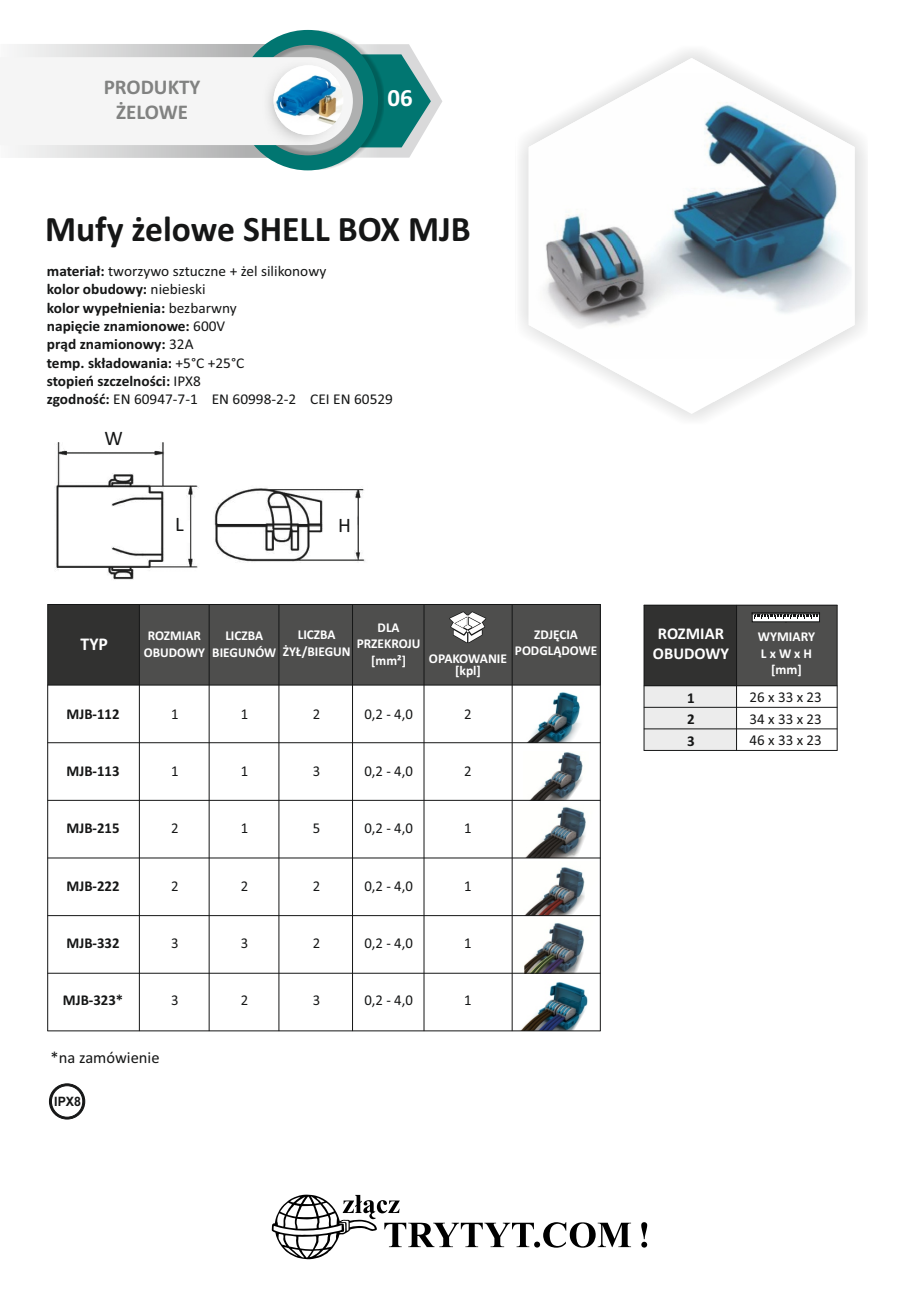
<style>
.page{position:relative;width:919px;height:1289px;background:#fff}
.page>*{position:absolute;margin:0;border:0;box-sizing:border-box;transform-origin:0 0}
.t1{font:700 36px "Calibri";color:#151616}
.t2{font:700 24.9px "Calibri";color:#fff}
.t3{font:700 21px/25px "Calibri";color:#818281;text-align:center}
.t4{font:20.7px "Calibri";color:#151616}
.t5{font:700 18px "Calibri";color:#fff}
.t6{font:700 16.5px/20.1px "Calibri";color:#fff;text-align:center}
.t7{font:16.5px "Calibri";color:#151616}
.t8{font:700 15px/18.3px "Calibri";color:#151616}
.t9{font:15px/21.6px "Calibri";color:#151616;text-align:justify}
.t10{font:700 13.5px/16.5px "Calibri";color:#fff;text-align:center}
.t11{font:700 12.9px "Arial";color:#151616;scale:.96 1}
.s1{font-weight:400}
</style>
<div class="page">
<img style="left:521px;top:982px;width:67px;height:48px">
<img style="left:524px;top:923px;width:60px;height:49px">
<img style="left:525px;top:867px;width:60px;height:48px">
<img style="left:525px;top:807px;width:61px;height:50px">
<img style="left:524px;top:752px;width:64px;height:48px">
<img style="left:527px;top:692px;width:53px;height:50px">
<svg style="left:14px;top:30px;width:428px;height:140px"></svg>
<img style="left:258px;top:57px;width:88px;height:95px">
<img style="left:273px;top:65px;width:70px;height:70px;border-radius:50%">
<div style="left:515px;top:45px;width:352px;height:382px;background:#afb0b0;opacity:.49"></div>
<svg style="left:528px;top:402px;width:326px;height:12px"></svg>
<img style="left:528px;top:58px;width:326px;height:344px">
<div style="left:48px;top:604px;width:91px;height:81px;background:#313130"></div>
<div style="left:139px;top:604px;width:70px;height:81px;background:#4e4e4d"></div>
<div style="left:209px;top:604px;width:70px;height:81px;background:#4e4e4d"></div>
<div style="left:279px;top:604px;width:73px;height:81px;background:#4e4e4d"></div>
<div style="left:352px;top:604px;width:72px;height:81px;background:#4e4e4d"></div>
<div style="left:424px;top:604px;width:88px;height:81px;background:#4e4e4d"></div>
<div style="left:512px;top:604px;width:88px;height:81px;background:#4e4e4d"></div>
<hr style="left:47px;top:604px;width:1px;height:427px;background:#151616">
<hr style="left:139px;top:604px;width:1px;height:427px;background:#151616">
<hr style="left:209px;top:604px;width:1px;height:427px;background:#151616">
<hr style="left:278px;top:604px;width:1px;height:427px;background:#151616">
<hr style="left:352px;top:604px;width:1px;height:427px;background:#151616">
<hr style="left:423px;top:604px;width:1px;height:427px;background:#151616">
<hr style="left:512px;top:604px;width:1px;height:427px;background:#151616">
<hr style="left:600px;top:604px;width:1px;height:427px;background:#151616">
<hr style="left:47px;top:1030px;width:553px;height:1px;background:#151616">
<hr style="left:47px;top:972px;width:553px;height:1px;background:#151616">
<hr style="left:47px;top:915px;width:553px;height:1px;background:#151616">
<hr style="left:47px;top:857px;width:553px;height:1px;background:#151616">
<hr style="left:47px;top:800px;width:553px;height:1px;background:#151616">
<hr style="left:47px;top:742px;width:553px;height:1px;background:#151616">
<hr style="left:47px;top:684px;width:553px;height:1px;background:#151616">
<hr style="left:47px;top:604px;width:553px;height:1px;background:#151616">
<svg style="left:641px;top:1222px;width:6px;height:25px"></svg>
<svg style="left:272px;top:1194px;width:359px;height:65px"></svg>
<svg style="left:49px;top:1083px;width:36px;height:36px"></svg>
<img style="left:54px;top:442px;width:311px;height:138px">
<div style="left:644px;top:605px;width:92px;height:80px;background:#313130"></div>
<div style="left:736px;top:605px;width:101px;height:80px;background:#4e4e4d"></div>
<div style="left:644px;top:685px;width:92px;height:22px;background:#ececec"></div>
<div style="left:644px;top:707px;width:92px;height:22px;background:#ececec"></div>
<div style="left:644px;top:729px;width:92px;height:21px;background:#ececec"></div>
<hr style="left:643px;top:605px;width:1px;height:145px;background:#151616">
<hr style="left:736px;top:605px;width:1px;height:145px;background:#151616">
<hr style="left:836px;top:605px;width:1px;height:145px;background:#151616">
<hr style="left:643px;top:750px;width:194px;height:1px;background:#151616">
<hr style="left:643px;top:728px;width:194px;height:1px;background:#151616">
<hr style="left:643px;top:707px;width:194px;height:1px;background:#151616">
<hr style="left:643px;top:685px;width:194px;height:1px;background:#151616">
<hr style="left:643px;top:605px;width:194px;height:1px;background:#151616">
<svg style="left:752px;top:612px;width:67px;height:10px"></svg>
<svg style="left:449px;top:611px;width:37px;height:32px"></svg>
<h3 class="t3" style="left:104px;top:76px;width:98px">PRODUKTY<br>ŻELOWE</h3>
<h2 class="t2" style="left:387px;top:88px;width:27px">06</h2>
<h1 class="t1" style="left:45px;top:213px;width:427px">Mufy żelowe SHELL BOX MJB</h1>
<p class="t8" style="left:47px;top:263px;width:347px">materiał: <span class="s1">tworzywo sztuczne + żel silikonowy<br></span>kolor obudowy: <span class="s1">niebieski<br></span>kolor wypełnienia: <span class="s1">bezbarwny<br></span>napięcie znamionowe: <span class="s1">600V<br></span>prąd znamionowy: <span class="s1">32A<br></span>temp. składowania: <span class="s1">+5°C +25°C<br></span>stopień szczelności: <span class="s1">IPX8<br></span>zgodność: <span class="s1">EN 60947-7-1 EN 60998-2-2 CEI EN 60529</span></p>
<h3 class="t4" style="left:104px;top:430px;width:20px">W</h3>
<h3 class="t4" style="left:175px;top:515px;width:10px">L</h3>
<h3 class="t4" style="left:338px;top:516px;width:14px">H</h3>
<p class="t5" style="left:81px;top:636px;width:29px">TYP</p>
<p class="t10" style="left:144px;top:628px;width:63px;text-align:left">ROZMIAR<br>OBUDOWY</p>
<p class="t10" style="left:212px;top:628px;width:65px">LICZBA<br>BIEGUNÓW</p>
<p class="t10" style="left:356px;top:620px;width:65px">DLA<br>PRZEKROJU [mm²]</p>
<p class="t10" style="left:283px;top:627px;width:69px">LICZBA<br>ŻYŁ/BIEGUN</p>
<p class="t10" style="left:429px;top:653px;width:80px;line-height:11.7px">OPAKOWANIE [kpl]</p>
<p class="t10" style="left:515px;top:627px;width:84px">ZDJĘCIA<br>PODGLĄDOWE</p>
<p class="t8" style="left:67px;top:705px;width:54px">MJB-112</p>
<p class="t9" style="left:171px;top:704px;width:9px">1</p>
<p class="t9" style="left:241px;top:704px;width:9px">1</p>
<p class="t9" style="left:313px;top:704px;width:9px">2</p>
<p class="t9" style="left:364px;top:704px;width:50px">0,2 - 4,0</p>
<p class="t9" style="left:464px;top:704px;width:9px">2</p>
<p class="t8" style="left:67px;top:763px;width:54px">MJB-113</p>
<p class="t9" style="left:171px;top:761px;width:9px">1</p>
<p class="t9" style="left:241px;top:761px;width:9px">1</p>
<p class="t9" style="left:313px;top:761px;width:9px">3</p>
<p class="t9" style="left:364px;top:761px;width:50px">0,2 - 4,0</p>
<p class="t9" style="left:464px;top:761px;width:9px">2</p>
<p class="t8" style="left:67px;top:820px;width:54px">MJB-215</p>
<p class="t9" style="left:171px;top:818px;width:9px">2</p>
<p class="t9" style="left:241px;top:818px;width:9px">1</p>
<p class="t9" style="left:313px;top:818px;width:9px">5</p>
<p class="t9" style="left:364px;top:818px;width:50px">0,2 - 4,0</p>
<p class="t9" style="left:464px;top:818px;width:9px">1</p>
<p class="t8" style="left:67px;top:877px;width:54px">MJB-222</p>
<p class="t9" style="left:171px;top:876px;width:9px">2</p>
<p class="t9" style="left:241px;top:876px;width:9px">2</p>
<p class="t9" style="left:313px;top:876px;width:9px">2</p>
<p class="t9" style="left:364px;top:876px;width:50px">0,2 - 4,0</p>
<p class="t9" style="left:464px;top:876px;width:9px">1</p>
<p class="t8" style="left:67px;top:934px;width:54px">MJB-332</p>
<p class="t9" style="left:171px;top:933px;width:9px">3</p>
<p class="t8" style="left:63px;top:992px;width:62px">MJB-323*</p>
<p class="t9" style="left:171px;top:990px;width:9px">3</p>
<p class="t7" style="left:51px;top:1050px;width:111px">*na zamówienie</p>
<p class="t11" style="left:54px;top:1096px;width:29px">IPX8</p>
<p class="t9" style="left:241px;top:933px;width:9px">3</p>
<p class="t9" style="left:241px;top:990px;width:9px">2</p>
<p class="t9" style="left:313px;top:933px;width:9px">2</p>
<p class="t9" style="left:313px;top:990px;width:9px">3</p>
<p class="t9" style="left:364px;top:933px;width:50px">0,2 - 4,0</p>
<p class="t9" style="left:364px;top:990px;width:50px">0,2 - 4,0</p>
<p class="t9" style="left:464px;top:933px;width:9px">1</p>
<p class="t9" style="left:464px;top:990px;width:9px">1</p>
<p class="t6" style="left:653px;top:625px;width:78px">ROZMIAR<br>OBUDOWY</p>
<p class="t8" style="left:687px;top:688px;width:9px;line-height:21.6px;text-align:justify">1<br>2<br>3</p>
<p class="t10" style="left:757px;top:629px;width:59px">WYMIARY<br>L x W x H [mm]</p>
<p class="t9" style="left:749px;top:687px;width:74px">26 x 33 x 23<br>34 x 33 x 23<br>46 x 33 x 23</p>
</div>
